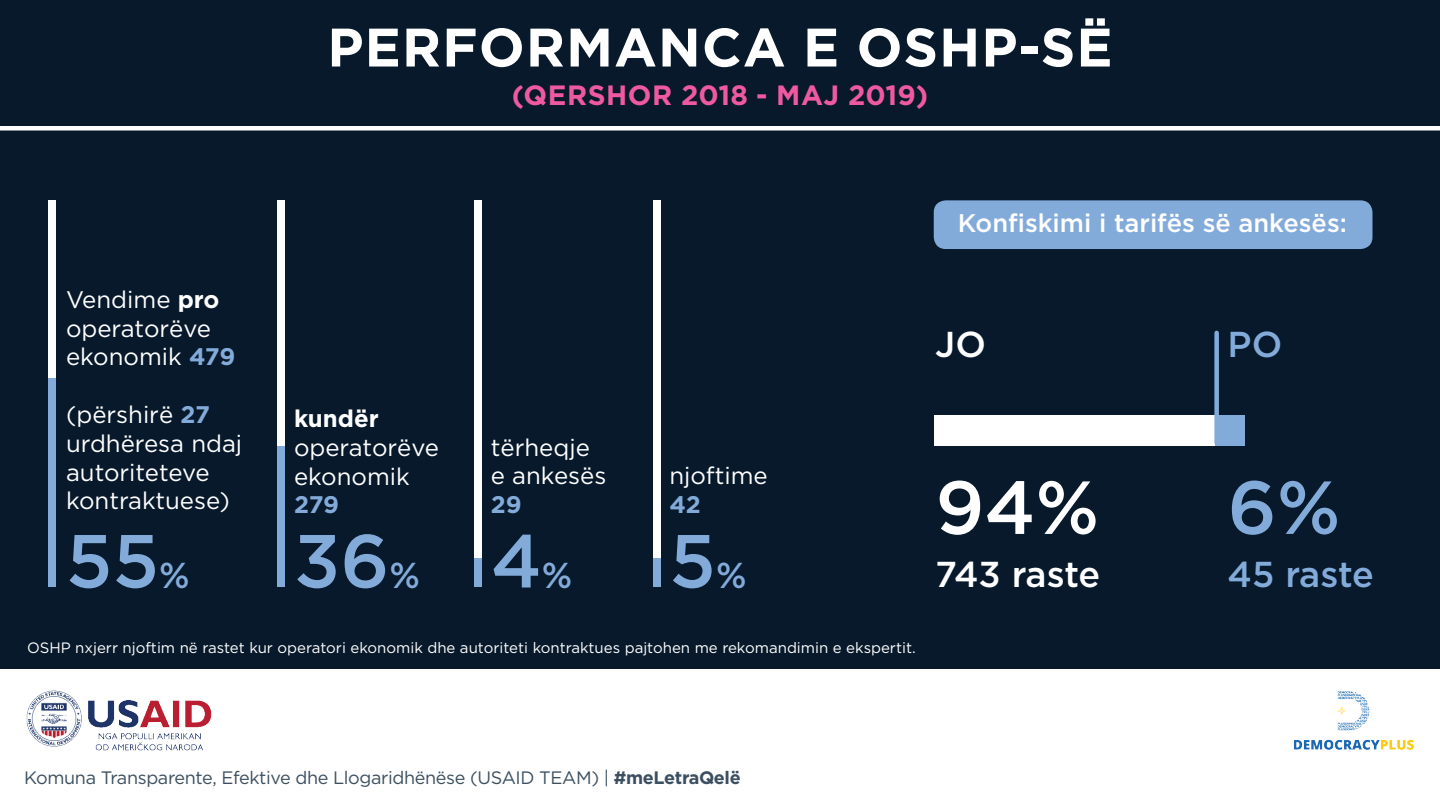
<style>
.page{position:relative;width:1440px;height:810px;background:#07192b}
.page>*{position:absolute;margin:0;border:0;box-sizing:border-box;transform-origin:0 0}
.t1{font:500 75px "Gotham Pro";color:#83abda}
.t2{font:500 75px "Gotham Pro";color:#fff}
.t3{font:700 54.15px "Gotham Pro";letter-spacing:.02em;color:#fff}
.t4{font:500 36px "Gotham Pro";letter-spacing:-.01em;color:#fff}
.t5{font:500 36px "Gotham Pro";letter-spacing:-.005em;color:#83abda}
.t6{font:700 27.9px "Gotham Pro";letter-spacing:.02em;color:#ef59a1}
.t7{font:500 25.5px "Gotham Pro";color:#fff}
.t8{font:24px/28.8px "Gotham Pro";color:#fff}
.t9{font:700 24px "Gotham Pro";letter-spacing:-.005em;color:#83abda}
.t10{font:700 24px "Gotham Pro";color:#fff}
.t11{font:18px "Gotham Pro";letter-spacing:-.02em;color:#3c4f60}
.t12{font:15px "Gotham Pro";color:#fff}
.s1{font-weight:700}
.s2{font-weight:700;color:#83abda}
.s3{font-size:36px}
</style>
<div class="page">
<div style="left:0;top:669px;width:1440px;height:141px;background:#fff"></div>
<div style="left:474px;top:200px;width:8px;height:387px;background:#fff"></div>
<div style="left:278px;top:200px;width:7px;height:387px;background:#fff"></div>
<div style="left:474px;top:558px;width:8px;height:29px;background:#83abda"></div>
<div style="left:278px;top:446px;width:7px;height:141px;background:#83abda"></div>
<hr style="left:0;top:126px;width:1440px;height:4px;background:#fff">
<img style="left:26px;top:690px;width:186px;height:61px">
<div style="left:48px;top:200px;width:8px;height:387px;background:#fff"></div>
<div style="left:48px;top:378px;width:8px;height:209px;background:#83abda"></div>
<div style="left:654px;top:200px;width:7px;height:387px;background:#fff"></div>
<div style="left:654px;top:558px;width:7px;height:29px;background:#83abda"></div>
<div style="left:935px;top:415px;width:309px;height:30px;background:#83abda"></div>
<div style="left:934px;top:415px;width:280px;height:30px;background:#fff"></div>
<div style="left:1214px;top:333px;width:5px;height:110px;background:#83abda"></div>
<div style="left:934px;top:200px;width:438px;height:49px;background:#83abda;border-radius:12px"></div>
<img style="left:1294px;top:691px;width:120px;height:59px">
<h2 class="t3" style="left:327px;top:16px;width:787px">PERFORMANCA E OSHP-SË</h2>
<p class="t6" style="left:512px;top:79px;width:418px">(QERSHOR 2018 - MAJ 2019)</p>
<p class="t7" style="left:958px;top:209px;width:390px">Konfiskimi i tarifës së ankesës:</p>
<p class="t8" style="left:66px;top:285px;width:171px">Vendime <span class="s1">pro </span>operatorëve ekonomik <span class="s2">479</span></p>
<p class="t8" style="left:66px;top:400px;width:178px">(përshirë <span class="s2">27 </span>urdhëresa ndaj autoriteteve kontraktuese)</p>
<h1 class="t1" style="left:66px;top:518px;width:125px">55<span class="s3">%</span></h1>
<p class="t10" style="left:294px;top:405px;width:86px">kundër</p>
<p class="t8" style="left:294px;top:433px;width:147px">operatorëve ekonomik</p>
<p class="t9" style="left:294px;top:491px;width:47px">279</p>
<p class="t8" style="left:491px;top:433px;width:117px">tërheqje e ankesës</p>
<p class="t9" style="left:491px;top:491px;width:32px">29</p>
<h1 class="t1" style="left:294px;top:518px;width:280px">36<span class="s3">%</span> 4<span class="s3">%</span></h1>
<p class="t8" style="left:669px;top:461px;width:100px">njoftime</p>
<p class="t9" style="left:669px;top:491px;width:33px">42</p>
<h1 class="t1" style="left:669px;top:518px;width:79px">5<span class="s3">%</span></h1>
<h3 class="t4" style="left:935px;top:324px;width:52px">JO</h3>
<h3 class="t5" style="left:1228px;top:324px;width:56px">PO</h3>
<h1 class="t2" style="left:935px;top:465px;width:165px">94%</h1>
<h1 class="t1" style="left:1228px;top:465px;width:114px">6%</h1>
<h3 class="t4" style="left:935px;top:554px;width:167px">743 raste</h3>
<h3 class="t5" style="left:1228px;top:554px;width:148px">45 raste</h3>
<p class="t12" style="left:27px;top:639px;width:890px">OSHP nxjerr njoftim në rastet kur operatori ekonomik dhe autoriteti kontraktues pajtohen me rekomandimin e ekspertit.</p>
<p class="t11" style="left:24px;top:768px;width:718px">Komuna Transparente, Efektive dhe Llogaridhënëse (USAID TEAM) | <span class="s1">#meLetraQelë</span></p>
</div>
